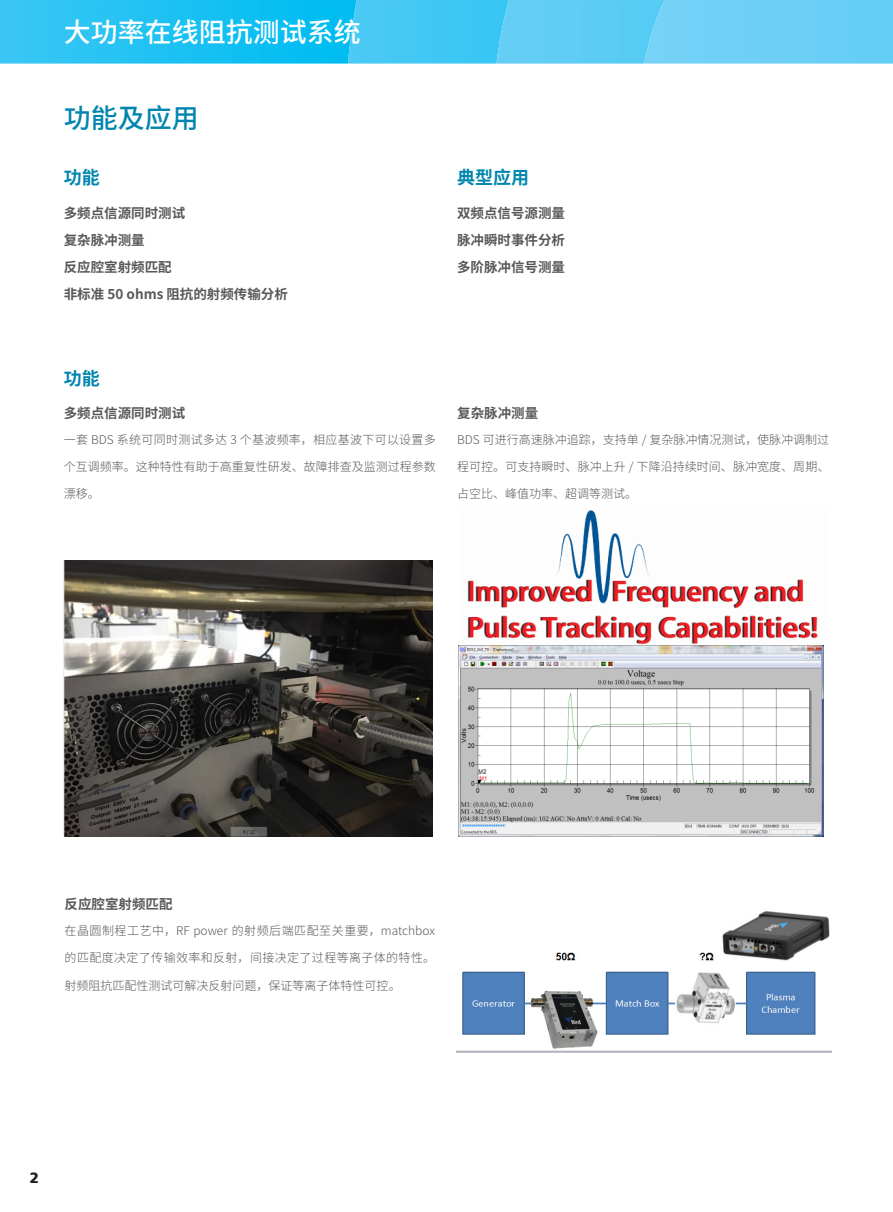
<style>
.page{position:relative;width:893px;height:1212px;background:#fff}
.page>*{position:absolute;margin:0;border:0;box-sizing:border-box;transform-origin:0 0}
.t1{font:500 27px "Source Han Sans SC";color:#fff}
.t2{font:500 27px "Source Han Sans SC";color:#0086ae}
.t3{font:700 18px "Source Han Sans SC";color:#0086ae}
.t4{font:900 15px "Frutiger CE";color:#231f20}
.t5{font:700 13.5px "Source Han Sans SC";color:#57585a}
.t6{font:300 12px "Source Han Sans SC";color:#57585a}
.t7{font:300 12px "Source Han Sans SC";letter-spacing:.04em;color:#57585a}
.t8{font:300 12px "Source Han Sans SC";letter-spacing:.025em;color:#57585a}
.t9{font:300 12px "Source Han Sans SC";letter-spacing:.03em;color:#57585a}
</style>
<div class="page">
<img style="left:0;top:0;width:348px;height:64px">
<img style="left:348px;top:0;width:148px;height:64px">
<img style="left:496px;top:0;width:148px;height:64px">
<img style="left:644px;top:0;width:249px;height:64px">
<img style="left:64px;top:561px;width:369px;height:275px">
<img style="left:467px;top:510px;width:351px;height:135px">
<img style="left:458px;top:645px;width:366px;height:191px">
<img style="left:456px;top:911px;width:375px;height:142px">
<h1 class="t1" style="left:64px;top:17px;width:298px">大功率在线阻抗测试系统</h1>
<p class="t2" style="left:64px;top:103px;width:136px">功能及应用</p>
<p class="t3" style="left:64px;top:168px;width:37px">功能</p>
<p class="t5" style="left:64px;top:205px;width:123px">多频点信源同时测试</p>
<p class="t5" style="left:64px;top:232px;width:82px">复杂脉冲测量</p>
<p class="t5" style="left:64px;top:259px;width:109px">反应腔室射频匹配</p>
<p class="t5" style="left:64px;top:286px;width:226px">非标准 50 ohms 阻抗的射频传输分析</p>
<p class="t3" style="left:457px;top:168px;width:73px">典型应用</p>
<p class="t5" style="left:457px;top:205px;width:109px">双频点信号源测量</p>
<p class="t5" style="left:457px;top:232px;width:109px">脉冲瞬时事件分析</p>
<p class="t5" style="left:457px;top:259px;width:109px">多阶脉冲信号测量</p>
<p class="t3" style="left:64px;top:368px;width:37px">功能</p>
<p class="t5" style="left:64px;top:405px;width:123px">多频点信源同时测试</p>
<p class="t8" style="left:64px;top:432px;width:374px">一套 BDS 系统可同时测试多达 3 个基波频率，相应基波下可以设置多</p>
<p class="t6" style="left:64px;top:459px;width:374px">个互调频率。这种特性有助于高重复性研发、故障排查及监测过程参数</p>
<p class="t6" style="left:64px;top:487px;width:37px">漂移。</p>
<p class="t5" style="left:457px;top:405px;width:82px">复杂脉冲测量</p>
<p class="t6" style="left:457px;top:432px;width:374px">BDS 可进行高速脉冲追踪，支持单 / 复杂脉冲情况测试，使脉冲调制过</p>
<p class="t6" style="left:457px;top:459px;width:374px">程可控。可支持瞬时、脉冲上升 / 下降沿持续时间、脉冲宽度、周期、</p>
<p class="t6" style="left:457px;top:487px;width:181px">占空比、峰值功率、超调等测试。</p>
<p class="t5" style="left:65px;top:896px;width:109px">反应腔室射频匹配</p>
<p class="t7" style="left:65px;top:924px;width:372px">在晶圆制程工艺中，RF power 的射频后端匹配至关重要，matchbox</p>
<p class="t9" style="left:65px;top:951px;width:372px">的匹配度决定了传输效率和反射，间接决定了过程等离子体的特性。</p>
<p class="t6" style="left:65px;top:978px;width:338px">射频阻抗匹配性测试可解决反射问题，保证等离子体特性可控。</p>
<p class="t4" style="left:30px;top:1169px;width:11px">2</p>
</div>
